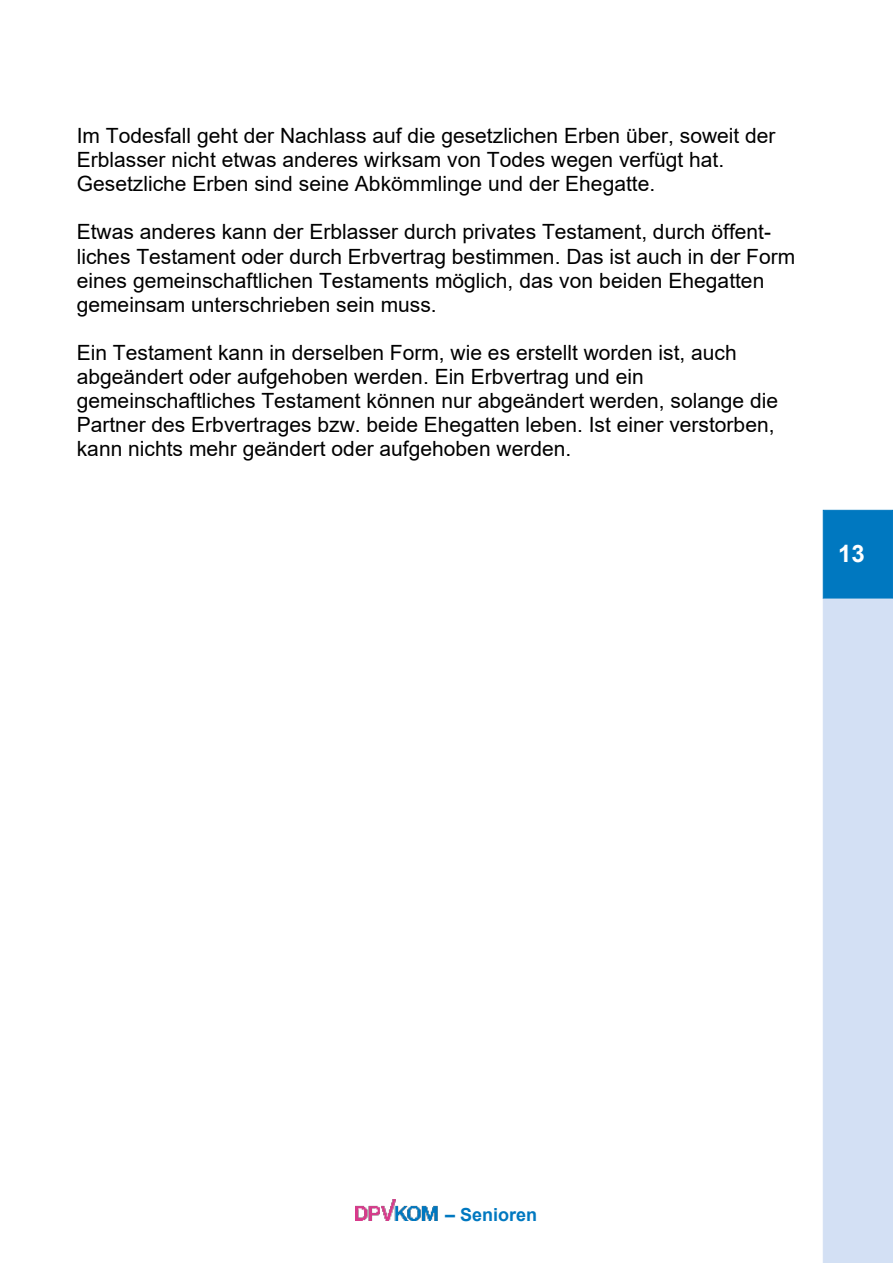
<style>
.page{position:relative;width:893px;height:1263px;background:#fff}
.page>*{position:absolute;margin:0;border:0;box-sizing:border-box;transform-origin:0 0}
.t1{font:700 24px "Arial";color:#fff}
.t2{font:21px/24.2px "Arial";color:#000}
.t3{font:700 18px "Arial";color:#0078c0}
</style>
<div class="page">
<div style="left:823px;top:510px;width:70px;height:89px;background:#0078c0;border:1px solid #0078c0"></div>
<div style="left:823px;top:599px;width:70px;height:664px;background:#d3e0f4"></div>
<img style="left:356px;top:1199px;width:82px;height:22px">
<p class="t2" style="left:77px;top:126px;width:700px">Im Todesfall geht der Nachlass auf die gesetzlichen Erben über, soweit der<br>Erblasser nicht etwas anderes wirksam von Todes wegen verfügt hat.<br>Gesetzliche Erben sind seine Abkömmlinge und der Ehegatte.</p>
<p class="t2" style="left:77px;top:222px;width:720px">Etwas anderes kann der Erblasser durch privates Testament, durch öffent&shy;liches Testament oder durch Erbvertrag bestimmen. Das ist auch in der Form eines gemeinschaftlichen Testaments möglich, das von beiden Ehegatten gemeinsam unterschrieben sein muss.</p>
<p class="t2" style="left:77px;top:342px;width:703px">Ein Testament kann in derselben Form, wie es erstellt worden ist, auch abgeändert oder aufgehoben werden. Ein Erbvertrag und ein gemeinschaftliches Testament können nur abgeändert werden, solange die Partner des Erbvertrages bzw. beide Ehegatten leben. Ist einer verstorben, kann nichts mehr geändert oder aufgehoben werden.</p>
<p class="t1" style="left:838px;top:544px;width:28px">13</p>
<p class="t3" style="left:445px;top:1207px;width:94px">– Senioren</p>
</div>
